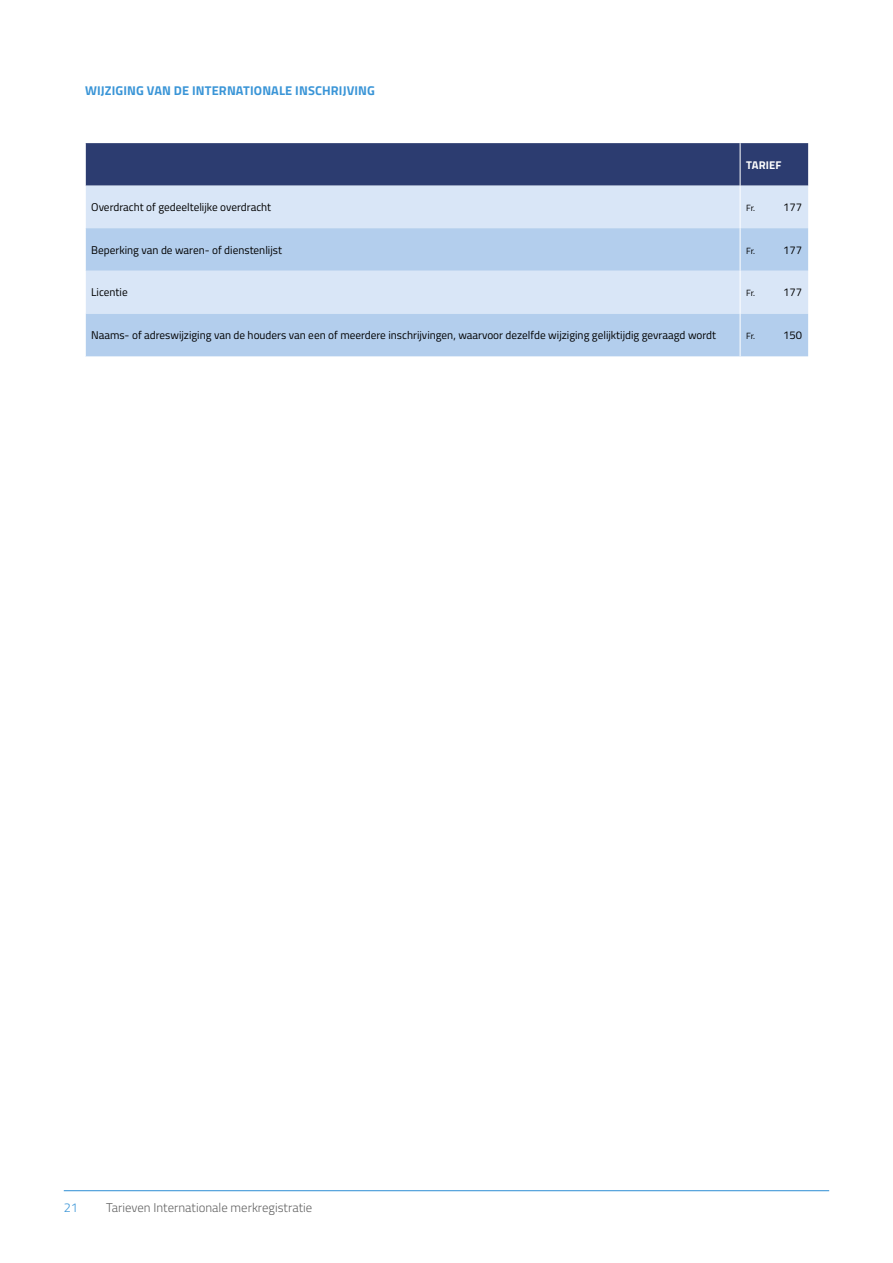
<style>
.page{position:relative;width:893px;height:1263px;background:#fff}
.page>*{position:absolute;margin:0;border:0;box-sizing:border-box;transform-origin:0 0}
.Titel-niveau{font:700 12.75px "Titillium";letter-spacing:.01em;color:#3a95d7}
.t1{font:300 12.75px "Titillium";color:#636363}
.t2{font:300 12.75px "Titillium";color:#3a95d7}
.t3{font:11.25px "Titillium";color:#000}
.t4{font:700 11.25px "Titillium";letter-spacing:.01em;color:#fff}
.t5{font:9px "Titillium";letter-spacing:-.02em;color:#000}
</style>
<div class="page">
<hr style="left:64px;top:1190px;width:765px;height:1px;background:#3a95d7">
<div style="left:86px;top:143px;width:722px;height:43px;background:#2c3c70"></div>
<div style="left:86px;top:186px;width:722px;height:42px;background:#d9e6f7"></div>
<svg style="left:86px;top:228px;width:722px;height:128px;background:#c0d6f0"></svg>
<hr style="left:740px;top:143px;width:1px;height:43px;background:#fff">
<hr style="left:740px;top:186px;width:1px;height:42px;background:#fff">
<hr style="left:740px;top:228px;width:1px;height:43px;background:#fff">
<hr style="left:740px;top:271px;width:1px;height:43px;background:#fff">
<hr style="left:740px;top:314px;width:1px;height:42px;background:#fff">
<h1 class="Titel-niveau" style="left:85px;top:80px;width:291px">WIJZIGING VAN DE INTERNATIONALE INSCHRIJVING</h1>
<p class="t4" style="left:746px;top:156px;width:37px">TARIEF</p>
<p class="t3" style="left:91px;top:199px;width:181px">Overdracht of gedeeltelijke overdracht</p>
<p class="t5" style="left:746px;top:201px;width:11px">Fr.</p>
<p class="t3" style="left:783px;top:199px;width:20px">177</p>
<p class="t3" style="left:91px;top:241px;width:192px">Beperking van de waren- of dienstenlijst</p>
<p class="t5" style="left:746px;top:244px;width:11px">Fr.</p>
<p class="t3" style="left:783px;top:241px;width:20px">177</p>
<p class="t3" style="left:91px;top:284px;width:38px">Licentie</p>
<p class="t5" style="left:746px;top:287px;width:11px">Fr.</p>
<p class="t3" style="left:783px;top:284px;width:20px">177</p>
<p class="t3" style="left:91px;top:327px;width:626px">Naams- of adreswijziging van de houders van een of meerdere inschrijvingen, waarvoor dezelfde wijziging gelijktijdig gevraagd wordt</p>
<p class="t5" style="left:746px;top:330px;width:11px">Fr.</p>
<p class="t3" style="left:783px;top:327px;width:20px">150</p>
<p class="t2" style="left:64px;top:1198px;width:16px">21</p>
<p class="t1" style="left:106px;top:1198px;width:207px">Tarieven Internationale merkregistratie</p>
</div>
